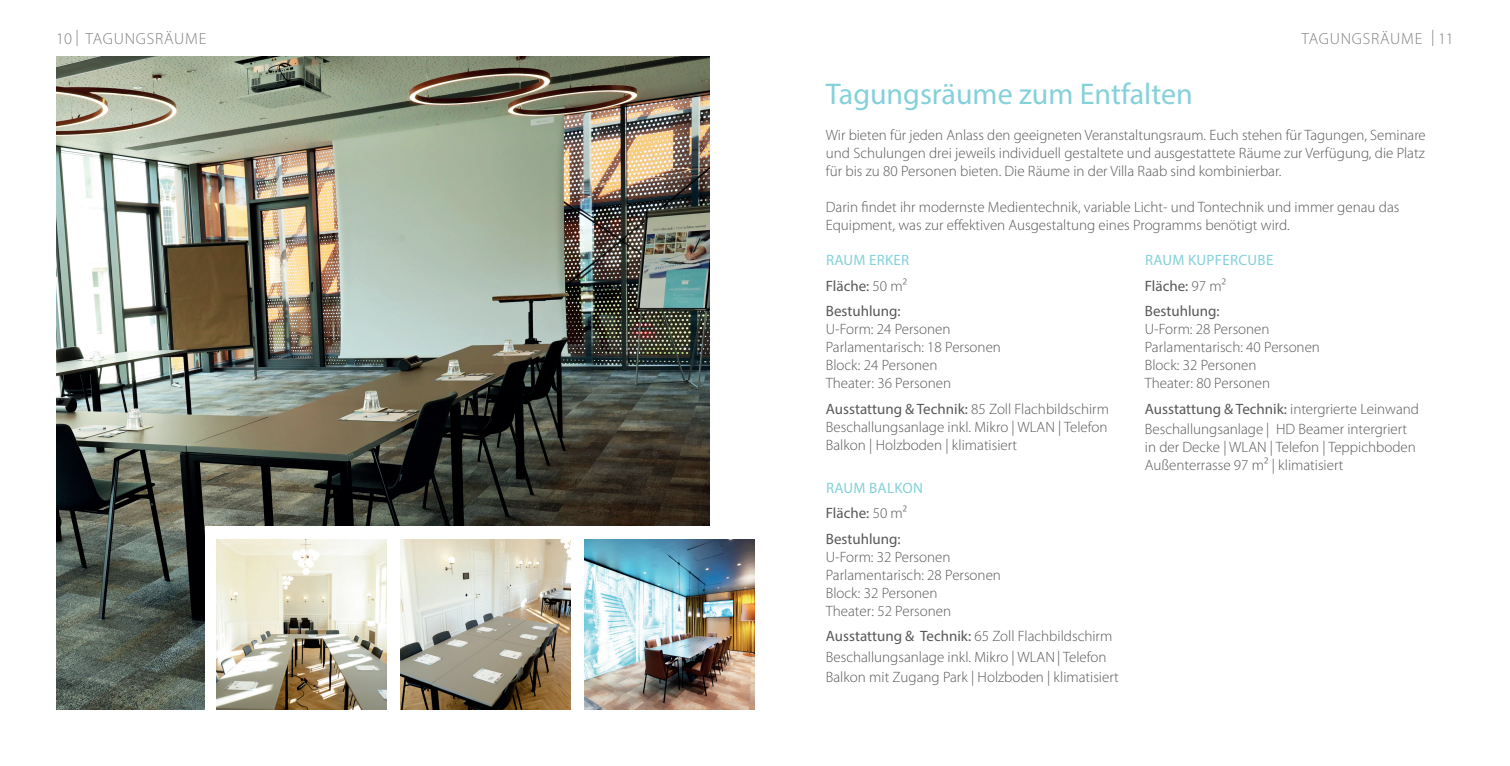
<style>
.page{position:relative;width:1510px;height:766px;background:#fff}
.page>*{position:absolute;margin:0;border:0;box-sizing:border-box;transform-origin:0 0}
.t1{font:30px "Myriad Pro";color:#84d1d9}
.t2{font:300 16.25px "Myriad Pro";letter-spacing:.05em;color:#808285}
.t3{font:300 15px/18px "Myriad Pro";color:#57585a}
.t4{font:15px/25.5px "Myriad Pro";color:#57585a}
.s1{color:#84d1d9}
.s2{font-weight:300}
.s3{font-weight:400}
</style>
<div class="page">
<img style="left:56px;top:56px;width:653px;height:653px">
<div style="left:205px;top:526px;width:538px;height:183px;background:#fff"></div>
<img style="left:216px;top:539px;width:171px;height:170px">
<img style="left:400px;top:539px;width:171px;height:170px">
<img style="left:584px;top:539px;width:171px;height:170px">
<p class="t2" style="left:56px;top:30px;width:152px">10 | TAGUNGSRÄUME</p>
<p class="t2" style="left:1301px;top:30px;width:154px">TAGUNGSRÄUME | 11</p>
<h1 class="t1" style="left:826px;top:75px;width:368px">Tagungsräume zum Entfalten</h1>
<p class="t3" style="left:826px;top:126px;width:601px;text-align:justify">Wir bieten für jeden Anlass den geeigneten Veranstaltungsraum. Euch stehen für Tagungen, Seminare und Schulungen drei jeweils individuell gestaltete und ausgestattete Räume zur Verfügung, die Platz für bis zu 80 Personen bieten. Die Räume in der Villa Raab sind kombinierbar.</p>
<p class="t3" style="left:826px;top:198px;width:575px">Darin findet ihr modernste Medientechnik, variable Licht- und Tontechnik und immer genau das<br>Equipment, was zur effektiven Ausgestaltung eines Programms benötigt wird.</p>
<p class="t4" style="left:826px;top:247px;width:85px"><span class="s1">RAUM ERKER<br></span>Fläche: <span class="s2">50 m²<br></span>Bestuhlung:</p>
<p class="t3" style="left:826px;top:320px;width:177px">U-Form: 24 Personen<br>Parlamentarisch: 18 Personen<br>Block: 24 Personen<br>Theater: 36 Personen</p>
<p class="t3" style="left:826px;top:400px;width:285px;text-align:justify"><span class="s3">Ausstattung &amp; Technik:</span> 85 Zoll Flachbildschirm Beschallungsanlage inkl. Mikro | WLAN | Telefon Balkon | Holzboden | klimatisiert</p>
<p class="t4" style="left:826px;top:474px;width:99px"><span class="s1">RAUM BALKON<br></span>Fläche: <span class="s2">50 m²<br></span>Bestuhlung:</p>
<p class="t3" style="left:826px;top:548px;width:177px">U-Form: 32 Personen<br>Parlamentarisch: 28 Personen<br>Block: 32 Personen<br>Theater: 52 Personen</p>
<p class="t3" style="left:826px;top:626px;width:294px;line-height:20.5px"><span class="s3">Ausstattung &amp; Technik:</span> 65 Zoll Flachbildschirm<br>Beschallungsanlage inkl. Mikro | WLAN | Telefon<br>Balkon mit Zugang Park | Holzboden | klimatisiert</p>
<p class="t4" style="left:1144px;top:247px;width:130px"><span class="s1">RAUM KUPFERCUBE<br></span>Fläche: <span class="s2">97 m²<br></span>Bestuhlung:</p>
<p class="t3" style="left:1144px;top:320px;width:177px">U-Form: 28 Personen<br>Parlamentarisch: 40 Personen<br>Block: 32 Personen<br>Theater: 80 Personen</p>
<p class="t3" style="left:1144px;top:398px;width:276px;line-height:20.5px"><span class="s3">Ausstattung &amp; Technik:</span> intergrierte Leinwand<br>Beschallungsanlage | HD Beamer intergriert</p>
<p class="t3" style="left:1144px;top:438px;width:272px">in der Decke | WLAN | Telefon | Teppichboden<br>Außenterrasse 97 m² | klimatisiert</p>
</div>
